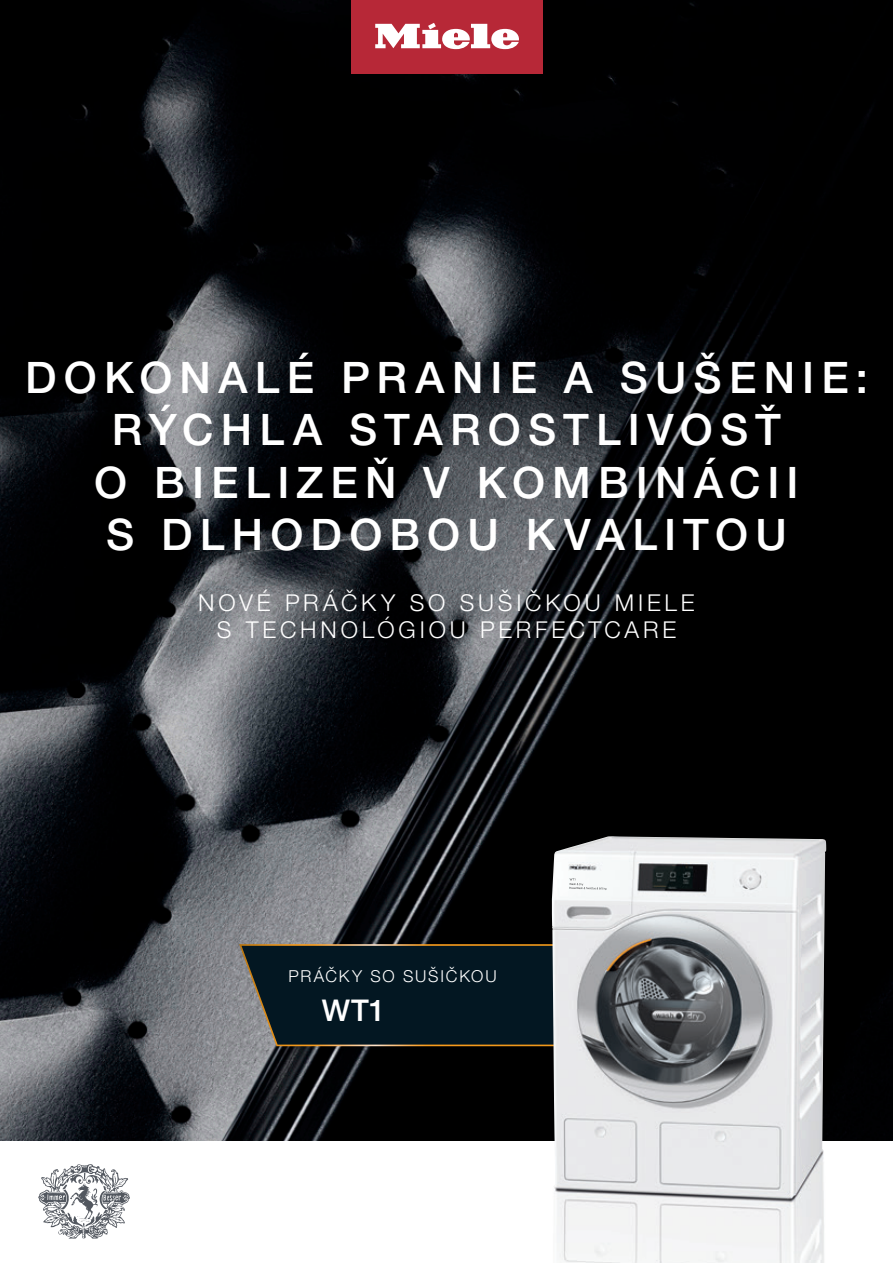
<style>
.page{position:relative;width:893px;height:1263px;background:#fff}
.page>*{position:absolute;margin:0;border:0;box-sizing:border-box;transform-origin:0 0}
.t1{font:500 43.5px/52.5px "Helvetica Neue LTW1 G";letter-spacing:.165em;color:#fff;text-align:center}
.t2{font:500 30px "Helvetica Neue LTW1 G";color:#fff}
.t3{font:300 23.25px/27px "Helvetica Neue LTW1 G";letter-spacing:.165em;color:#fff;text-align:center}
.t4{font:300 16.5px "Helvetica Neue LTW1 G";letter-spacing:.11em;color:#fff}
</style>
<div class="page">
<img style="left:0;top:0;width:893px;height:1140px">
<svg style="left:237px;top:942px;width:315px;height:106px;background:#15242a"></svg>
<img style="left:552px;top:836px;width:274px;height:427px">
<img style="left:569px;top:878px;width:14px;height:11px">
<svg style="left:38px;top:1164px;width:92px;height:74px"></svg>
<div style="left:351px;top:0;width:191px;height:73px;background:#b72837"></div>
<svg style="left:375px;top:23px;width:144px;height:26px"></svg>
<p class="t1" style="left:25px;top:351px;width:844px">DOKONALÉ PRANIE A SUŠENIE:<br>RÝCHLA STAROSTLIVOSŤ<br>O BIELIZEŇ V KOMBINÁCII<br>S DLHODOBOU KVALITOU</p>
<p class="t3" style="left:198px;top:589px;width:498px">NOVÉ PRÁČKY SO SUŠIČKOU MIELE<br>S TECHNOLÓGIOU PERFECTCARE</p>
<p class="t4" style="left:289px;top:966px;width:210px">PRÁČKY SO SUŠIČKOU</p>
<p class="t2" style="left:322px;top:993px;width:65px">WT1</p>
</div>
